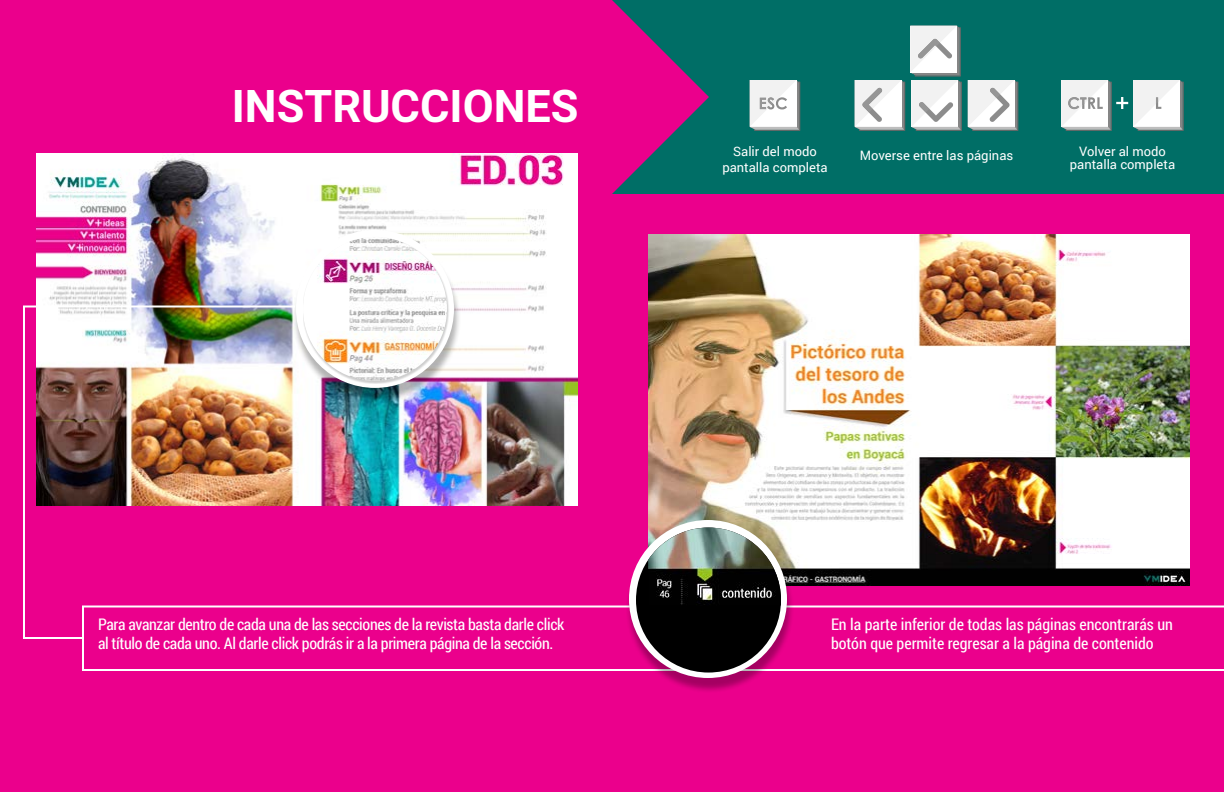
<style>
.page{position:relative;width:1224px;height:792px;background:#eb008c}
.page>*{position:absolute;margin:0;border:0;box-sizing:border-box;transform-origin:0 0}
.t1{font:700 45px "Roboto";color:#fff}
.t2{font:16px/19.2px "Roboto Condensed";letter-spacing:-.02em;color:#fff}
.t3{font:16px/19.2px "Roboto Condensed";color:#fff}
.t4{font:13px/15.6px "Roboto";color:#fff;text-align:center}
</style>
<div class="page">
<svg style="left:612px;top:0;width:612px;height:194px;background:#19626a"></svg>
<svg style="left:750px;top:80px;width:50px;height:51px;background:#e3e4e4"></svg>
<svg style="left:855px;top:26px;width:107px;height:105px;background:#98bbb9"></svg>
<svg style="left:968px;top:80px;width:50px;height:51px;background:#dfe0e0"></svg>
<svg style="left:1061px;top:80px;width:123px;height:51px;background:#bdd0cf"></svg>
<svg style="left:795px;top:606px;width:429px;height:65px"></svg>
<div style="left:82px;top:606px;width:622px;height:65px;border:2px solid #fff"></div>
<img style="left:36px;top:154px;width:542px;height:351px">
<img style="left:648px;top:234px;width:542px;height:352px">
<div style="left:293px;top:234px;width:169px;height:169px;background:#000;opacity:.3"></div>
<div style="left:296px;top:230px;width:158px;height:158px;background:#fff;border-radius:50%"></div>
<div style="left:303px;top:237px;width:147px;height:147px;background:#000;opacity:.2"></div>
<img style="left:303px;top:237px;width:144px;height:144px;border-radius:72px">
<div style="left:626px;top:524px;width:169px;height:169px;background:#000;opacity:.3"></div>
<div style="left:629px;top:520px;width:158px;height:158px;background:#fff;border-radius:50%"></div>
<div style="left:636px;top:528px;width:145px;height:145px;background:#000;border-radius:50%"></div>
<img style="left:648px;top:528px;width:133px;height:77px">
<img style="left:23px;top:304px;width:274px;height:336px">
<h1 class="t1" style="left:232px;top:74px;width:348px">INSTRUCCIONES</h1>
<p class="t4" style="left:722px;top:143px;width:107px">Salir del modo pantalla completa</p>
<p class="t4" style="left:860px;top:147px;width:155px">Moverse entre las páginas</p>
<p class="t4" style="left:1070px;top:145px;width:107px;line-height:13px">Volver al modo pantalla completa</p>
<p class="t2" style="left:98px;top:614px;width:468px">Para avanzar dentro de cada una de las secciones de la revista basta darle click al título de cada uno. Al darle click podrás ir a la primera página de la sección.</p>
<p class="t3" style="left:831px;top:614px;width:343px">En la parte inferior de todas las páginas encontrarás un botón que permite regresar a la página de contenido</p>
</div>
